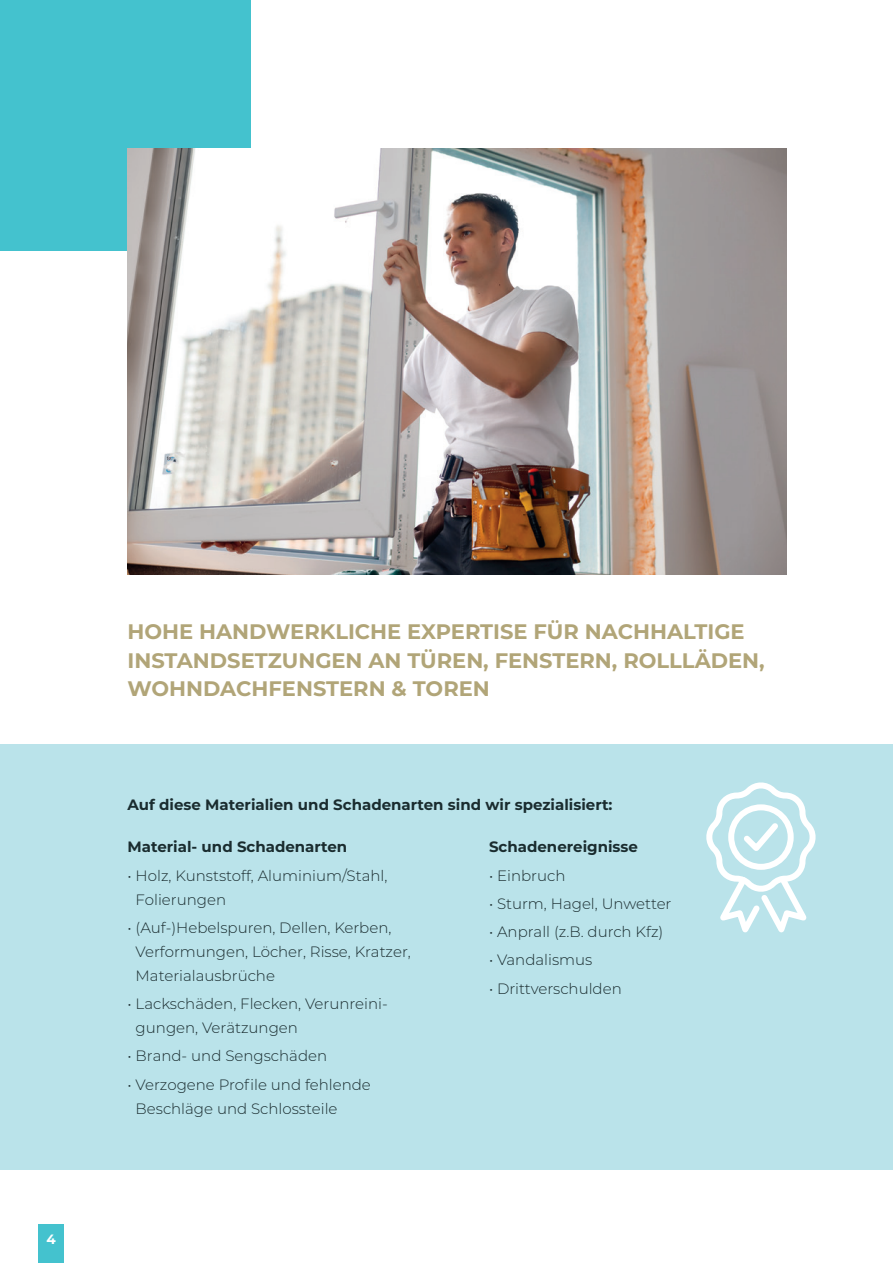
<style>
.page{position:relative;width:893px;height:1263px;background:#fff}
.page>*{position:absolute;margin:0;border:0;box-sizing:border-box;transform-origin:0 0}
.Headline_versal{font:700 21px/28.5px "Montserrat";color:#b1a578}
.Aufzählung{font:300 15px/24px "Montserrat";color:#1a2c2f}
.Aufzählung_bold{font:700 15px "Montserrat";color:#1a2c2f}
.t1{font:700 13.5px "Montserrat";color:#fff}
</style>
<div class="page">
<div style="left:38px;top:1225px;width:26px;height:38px;background:#44c2ce"></div>
<div style="left:0;top:0;width:251px;height:251px;background:#44c2ce"></div>
<div style="left:0;top:744px;width:893px;height:425px;background:#bae3ea"></div>
<svg style="left:706px;top:782px;width:110px;height:151px"></svg>
<div style="left:728px;top:804px;width:66px;height:66px;border:6px solid #fff;border-radius:50%"></div>
<img style="left:128px;top:149px;width:659px;height:425px">
<p class="t1" style="left:46px;top:1229px;width:11px">4</p>
<p class="Headline_versal" style="left:128px;top:616px;width:639px">HOHE HANDWERKLICHE EXPERTISE FÜR NACHHALTIGE<br>INSTANDSETZUNGEN AN TÜREN, FENSTERN, ROLLLÄDEN,<br>WOHNDACHFENSTERN &amp; TOREN</p>
<p class="Aufzählung_bold" style="left:128px;top:793px;width:486px">Auf diese Materialien und Schadenarten sind wir spezialisiert:</p>
<p class="Aufzählung_bold" style="left:489px;top:836px;width:150px">Schadenereignisse</p>
<p class="Aufzählung" style="left:489px;top:863px;width:78px">• Einbruch</p>
<p class="Aufzählung" style="left:489px;top:891px;width:184px">• Sturm, Hagel, Unwetter</p>
<p class="Aufzählung" style="left:489px;top:919px;width:176px">• Anprall (z.B. durch Kfz)</p>
<p class="Aufzählung" style="left:489px;top:947px;width:105px">• Vandalismus</p>
<p class="Aufzählung" style="left:489px;top:976px;width:134px">• Drittverschulden</p>
<p class="Aufzählung_bold" style="left:128px;top:836px;width:221px">Material- und Schadenarten</p>
<p class="Aufzählung" style="left:136px;top:863px;width:253px;text-indent:-8px">• Holz, Kunststoff, Aluminium/Stahl,<br>Folierungen</p>
<p class="Aufzählung" style="left:136px;top:915px;width:277px;text-indent:-8px">• (Auf-)Hebelspuren, Dellen, Kerben,<br>Verformungen, Löcher, Risse, Kratzer,<br>Materialausbrüche</p>
<p class="Aufzählung" style="left:136px;top:991px;width:254px;text-indent:-8px">• Lackschäden, Flecken, Verunreini&shy;gungen, Verätzungen</p>
<p class="Aufzählung" style="left:128px;top:1043px;width:201px">• Brand- und Sengschäden</p>
<p class="Aufzählung" style="left:136px;top:1072px;width:237px;text-indent:-8px">• Verzogene Profile und fehlende<br>Beschläge und Schlossteile</p>
</div>
